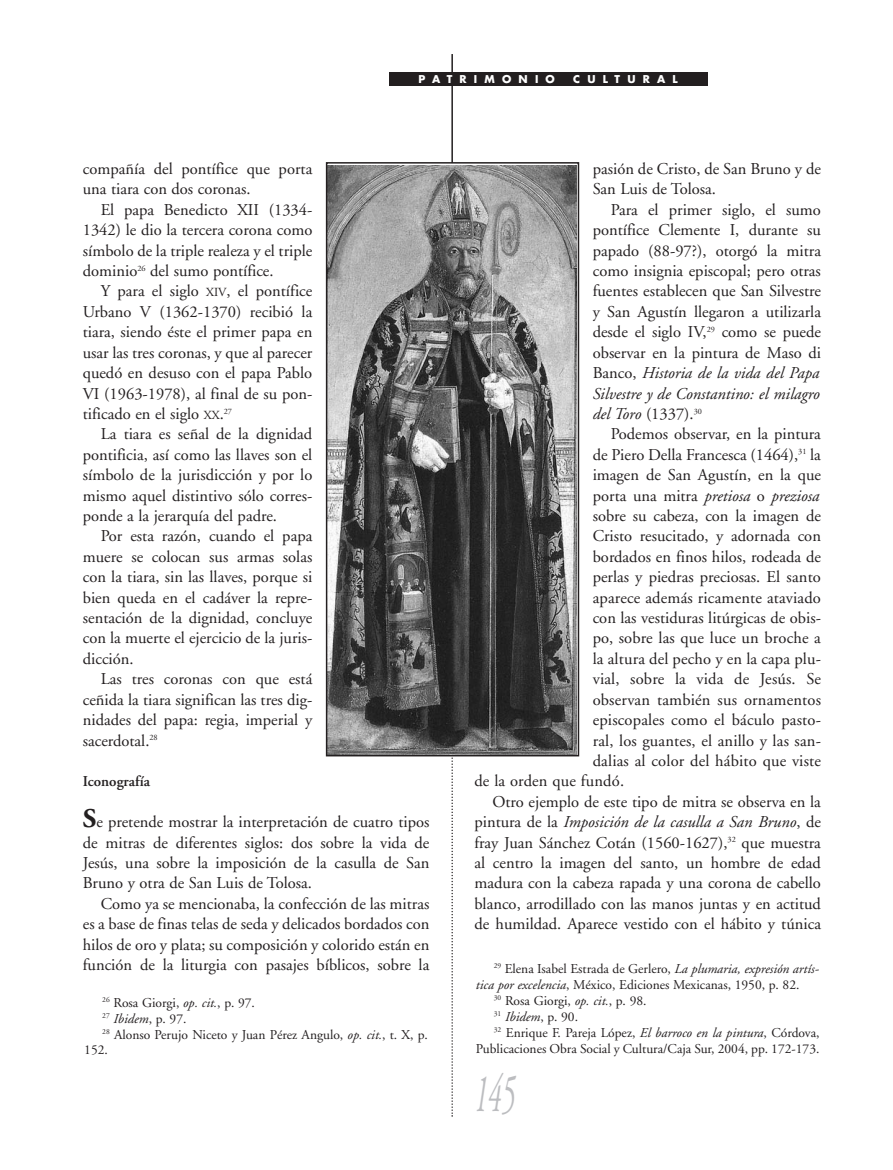
<style>
.page{position:relative;width:893px;height:1170px;background:#fff}
.page>*{position:absolute;margin:0;border:0;box-sizing:border-box;transform-origin:0 0}
.t1{font:italic 54px "Adobe Garamond";color:#bcbdc0;scale:.5 1}
.t2{font:16.5px/20.4px "Adobe Garamond";color:#231f20;text-align:justify}
.t3{font:italic 16.5px "Adobe Garamond";color:#231f20}
.t4{font:600 15px "Adobe Garamond";color:#231f20}
.t5{font:13.5px "Adobe Garamond";color:#231f20}
.t6{font:italic 13.5px "Adobe Garamond";color:#231f20}
.t7{font:700 10.5px "Futura";letter-spacing:.685em;color:#fff}
.s1{font-size:12.3px}
.s2{font-weight:700;font-size:27px}
.s3{font-style:italic}
.s4{font-style:normal}
</style>
<div class="page">
<hr style="left:451px;top:54px;width:2px;height:306px;background:#231f20">
<svg style="left:451px;top:756px;width:2px;height:360px"></svg>
<div style="left:389px;top:72px;width:318px;height:14px;background:#231f20"></div>
<img style="left:329px;top:166px;width:247px;height:587px">
<div style="left:326px;top:162px;width:253px;height:594px;border:2px solid #231f20"></div>
<p class="t7" style="left:419px;top:74px;width:138px">PATRIMONIO</p>
<p class="t7" style="left:573px;top:74px;width:106px">CULTURAL</p>
<p class="t2" style="left:83px;top:160px;width:231px">compañía del pontífice que porta una tiara con dos coronas.</p>
<p class="t2" style="left:83px;top:201px;width:231px;text-indent:18px">El papa Benedicto XII (1334- 1342) le dio la tercera corona como símbolo de la triple realeza y el triple dominio<sup>26</sup> del sumo pontífice.</p>
<p class="t2" style="left:83px;top:282px;width:231px;text-indent:18px">Y para el siglo <span class="s1">XIV</span>, el pontífice Urbano V (1362-1370) recibió la tiara, siendo éste el primer papa en usar las tres coronas, y que al parecer quedó en desuso con el papa Pablo VI (1963-1978), al final de su pon&shy;tificado en el siglo <span class="s1">XX</span>.<sup>27</sup></p>
<p class="t2" style="left:83px;top:425px;width:231px;text-indent:18px">La tiara es señal de la dignidad pontificia, así como las llaves son el símbolo de la jurisdicción y por lo mismo aquel distintivo sólo corres&shy;ponde a la jerarquía del padre.</p>
<p class="t2" style="left:83px;top:527px;width:231px;text-indent:18px">Por esta razón, cuando el papa muere se colocan sus armas solas con la tiara, sin las llaves, porque si bien queda en el cadáver la repre&shy;sentación de la dignidad, concluye con la muerte el ejercicio de la juris&shy;dicción.</p>
<p class="t2" style="left:83px;top:670px;width:231px;text-indent:18px">Las tres coronas con que está ceñida la tiara significan las tres dig&shy;nidades del papa: regia, imperial y sacerdotal.<sup>28</sup></p>
<p class="t4" style="left:83px;top:775px;width:69px">Iconografía</p>
<p class="t2" style="left:83px;top:813px;width:348px"><span class="s2">S</span>e pretende mostrar la interpretación de cuatro tipos de mitras de diferentes siglos: dos sobre la vida de Jesús, una sobre la imposición de la casulla de San Bruno y otra de San Luis de Tolosa.</p>
<p class="t2" style="left:83px;top:894px;width:348px;text-indent:18px">Como ya se mencionaba, la confección de las mitras es a base de finas telas de seda y delicados bordados con hilos de oro y plata; su composición y colorido están en función de la liturgia con pasajes bíblicos, sobre la</p>
<p class="t5" style="left:102px;top:996px;width:154px"><sup>26</sup> Rosa Giorgi, <span class="s3">op. cit.</span>, p. 97.</p>
<p class="t6" style="left:102px;top:1012px;width:86px"><sup>27</sup> Ibidem<span class="s4">, p. 97.</span></p>
<p class="t5" style="left:102px;top:1028px;width:327px"><sup>28</sup> Alonso Perujo Niceto y Juan Pérez Angulo, <span class="s3">op. cit.</span>, t. X, p.</p>
<p class="t5" style="left:84px;top:1044px;width:25px">152.</p>
<p class="t2" style="left:593px;top:160px;width:230px">pasión de Cristo, de San Bruno y de<br>San Luis de Tolosa.</p>
<p class="t2" style="left:593px;top:201px;width:230px;text-indent:18px">Para el primer siglo, el sumo pontífice Clemente I, durante su papado (88-97?), otorgó la mitra como insignia episcopal; pero otras fuentes establecen que San Silvestre y San Agustín llegaron a utilizarla desde el siglo IV,<sup>29</sup> como se puede observar en la pintura de Maso di Banco, <span class="s3">Historia de la vida del Papa Silvestre y de Constantino: el milagro del Toro</span> (1337).<sup>30</sup></p>
<p class="t2" style="left:611px;top:425px;width:212px">Podemos observar, en la pintura</p>
<p class="t2" style="left:593px;top:445px;width:230px">de Piero Della Francesca (1464),<sup>31</sup> la</p>
<p class="t2" style="left:593px;top:466px;width:230px">imagen de San Agustín, en la que</p>
<p class="t3" style="left:593px;top:488px;width:228px"><span class="s4">porta una mitra</span> pretiosa <span class="s4">o</span> preziosa</p>
<p class="t2" style="left:593px;top:507px;width:230px">sobre su cabeza, con la imagen de</p>
<p class="t2" style="left:593px;top:527px;width:230px">Cristo resucitado, y adornada con</p>
<p class="t2" style="left:593px;top:547px;width:230px">bordados en finos hilos, rodeada de</p>
<p class="t2" style="left:593px;top:568px;width:230px">perlas y piedras preciosas. El santo</p>
<p class="t2" style="left:593px;top:588px;width:230px">aparece además ricamente ataviado</p>
<p class="t2" style="left:593px;top:609px;width:230px">con las vestiduras litúrgicas de obis-</p>
<p class="t2" style="left:593px;top:629px;width:230px">po, sobre las que luce un broche a</p>
<p class="t2" style="left:593px;top:649px;width:230px">la altura del pecho y en la capa plu-</p>
<p class="t2" style="left:593px;top:670px;width:230px">vial, sobre la vida de Jesús. Se</p>
<p class="t2" style="left:593px;top:690px;width:230px">observan también sus ornamentos</p>
<p class="t2" style="left:593px;top:711px;width:230px">episcopales como el báculo pasto-</p>
<p class="t2" style="left:593px;top:731px;width:230px">ral, los guantes, el anillo y las san-</p>
<p class="t2" style="left:593px;top:751px;width:230px">dalias al color del hábito que viste</p>
<p class="t2" style="left:474px;top:772px;width:151px">de la orden que fundó.</p>
<p class="t2" style="left:492px;top:792px;width:330px">Otro ejemplo de este tipo de mitra se observa en la</p>
<p class="t3" style="left:474px;top:815px;width:348px"><span class="s4">pintura de la</span> Imposición de la casulla a San Bruno<span class="s4">, de</span></p>
<p class="t2" style="left:474px;top:833px;width:348px">fray Juan Sánchez Cotán (1560-1627),<sup>32</sup> que muestra</p>
<p class="t2" style="left:474px;top:853px;width:348px">al centro la imagen del santo, un hombre de edad</p>
<p class="t2" style="left:474px;top:874px;width:348px">madura con la cabeza rapada y una corona de cabello</p>
<p class="t2" style="left:474px;top:894px;width:348px">blanco, arrodillado con las manos juntas y en actitud</p>
<p class="t2" style="left:474px;top:915px;width:348px">de humildad. Aparece vestido con el hábito y túnica</p>
<p class="t5" style="left:494px;top:963px;width:327px"><sup>29</sup> Elena Isabel Estrada de Gerlero, <span class="s3">La plumaria, expresión artís-</span></p>
<p class="t5" style="left:476px;top:979px;width:325px"><span class="s3">tica por excelencia</span>, México, Ediciones Mexicanas, 1950, p. 82.</p>
<p class="t5" style="left:494px;top:995px;width:154px"><sup>30</sup> Rosa Giorgi, <span class="s3">op. cit.</span>, p. 98.</p>
<p class="t6" style="left:494px;top:1011px;width:86px"><sup>31</sup> Ibidem<span class="s4">, p. 90.</span></p>
<p class="t5" style="left:494px;top:1027px;width:327px"><sup>32</sup> Enrique F. Pareja López, <span class="s3">El barroco en la pintura</span>, Córdova,</p>
<p class="t5" style="left:476px;top:1043px;width:345px">Publicaciones Obra Social y Cultura/Caja Sur, 2004, pp. 172-173.</p>
<h1 class="t1" style="left:474px;top:1071px;width:83px">145</h1>
</div>
